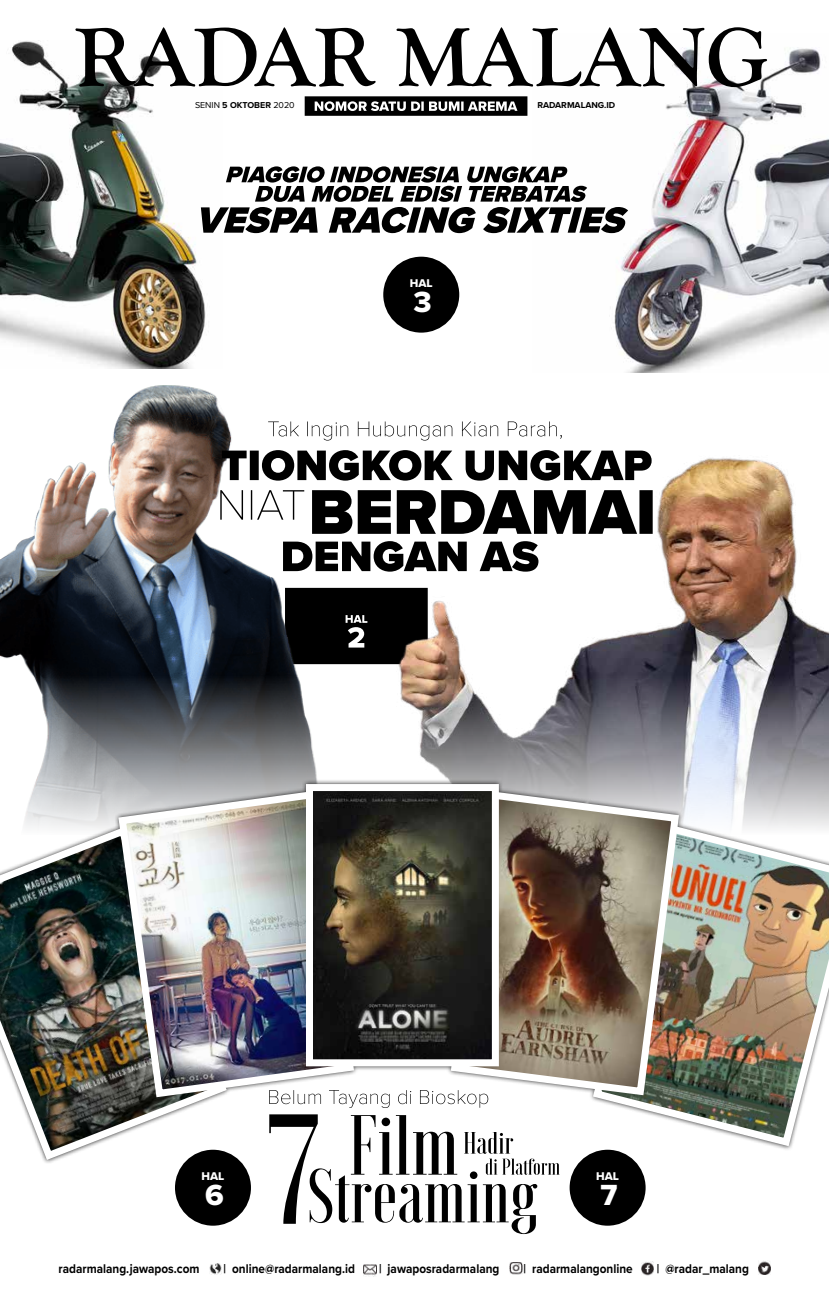
<style>
.page{position:relative;width:829px;height:1290px;background:#fff}
.page>*{position:absolute;margin:0;border:0;box-sizing:border-box;transform-origin:0 0}
.t1{font:30.19px "Proxima Nova Extrabld";color:#fff}
.t2{font:700 13.12px "Proxima Nova";color:#000;scale:.9 1}
.t3{font:11.64px "Proxima Nova Extrabld";color:#fff}
.t4{font:8.92px "Proxima Nova";color:#000}
.t5{font:700 8.92px "Proxima Nova";color:#000}
.s1{font-weight:700}
</style>
<div class="page">
<svg style="left:325px;top:588px;width:71px;height:76px;background:#0e0e0e"></svg>
<img style="left:609px;top:47px;width:219px;height:325px">
<img style="left:0;top:41px;width:206px;height:327px">
<img style="left:396px;top:457px;width:432px;height:322px">
<img style="left:0;top:385px;width:325px;height:394px">
<svg style="left:75px;top:27px;width:692px;height:60px"></svg>
<svg style="left:304px;top:96px;width:223px;height:20px;background:#434343"></svg>
<div style="left:383px;top:257px;width:76px;height:76px;background:#000;border-radius:50%"></div>
<svg style="left:209px;top:1263px;width:13px;height:11px"></svg>
<img style="left:758px;top:1261px;width:12px;height:14px">
<svg style="left:641px;top:1262px;width:12px;height:13px"></svg>
<svg style="left:509px;top:1262px;width:13px;height:13px"></svg>
<svg style="left:364px;top:1264px;width:12px;height:12px"></svg>
<svg style="left:201px;top:166px;width:427px;height:67px"></svg>
<svg style="left:283px;top:1164px;width:276px;height:70px"></svg>
<div style="left:0;top:779px;width:828px;height:385px;background:#000;opacity:.75"></div>
<img style="left:588px;top:819px;width:240px;height:331px">
<img style="left:0;top:822px;width:231px;height:342px">
<img style="left:114px;top:787px;width:244px;height:314px">
<img style="left:447px;top:787px;width:235px;height:312px">
<img style="left:314px;top:792px;width:177px;height:266px">
<div style="left:306px;top:784px;width:193px;height:282px;border:7px solid #fff"></div>
<div style="left:175px;top:1150px;width:76px;height:75px;background:#000;border-radius:50%"></div>
<div style="left:569px;top:1150px;width:76px;height:75px;background:#000;border-radius:50%"></div>
<svg style="left:283px;top:541px;width:255px;height:31px"></svg>
<svg style="left:312px;top:490px;width:340px;height:44px"></svg>
<svg style="left:220px;top:490px;width:84px;height:30px"></svg>
<svg style="left:222px;top:450px;width:429px;height:31px"></svg>
<svg style="left:268px;top:421px;width:294px;height:19px"></svg>
<p class="t4" style="left:195px;top:100px;width:101px">SENIN <span class="s1">5 OKTOBER</span> 2020</p>
<p class="t5" style="left:537px;top:100px;width:79px">RADARMALANG.ID</p>
<p class="t3" style="left:409px;top:276px;width:24px">HAL</p>
<h1 class="t1" style="left:413px;top:283px;width:20px">3</h1>
<p class="t3" style="left:201px;top:1169px;width:24px">HAL</p>
<h1 class="t1" style="left:205px;top:1176px;width:20px">6</h1>
<p class="t3" style="left:596px;top:1169px;width:24px">HAL</p>
<h1 class="t1" style="left:600px;top:1176px;width:18px">7</h1>
<p class="t2" style="left:59px;top:1261px;width:158px">radarmalang.jawapos.com</p>
<p class="t2" style="left:224px;top:1261px;width:147px">| online@radarmalang.id</p>
<p class="t2" style="left:379px;top:1261px;width:135px">| jawaposradarmalang</p>
<p class="t2" style="left:523px;top:1261px;width:123px">| radarmalangonline</p>
<p class="t2" style="left:656px;top:1261px;width:104px">| @radar_malang</p>
</div>
